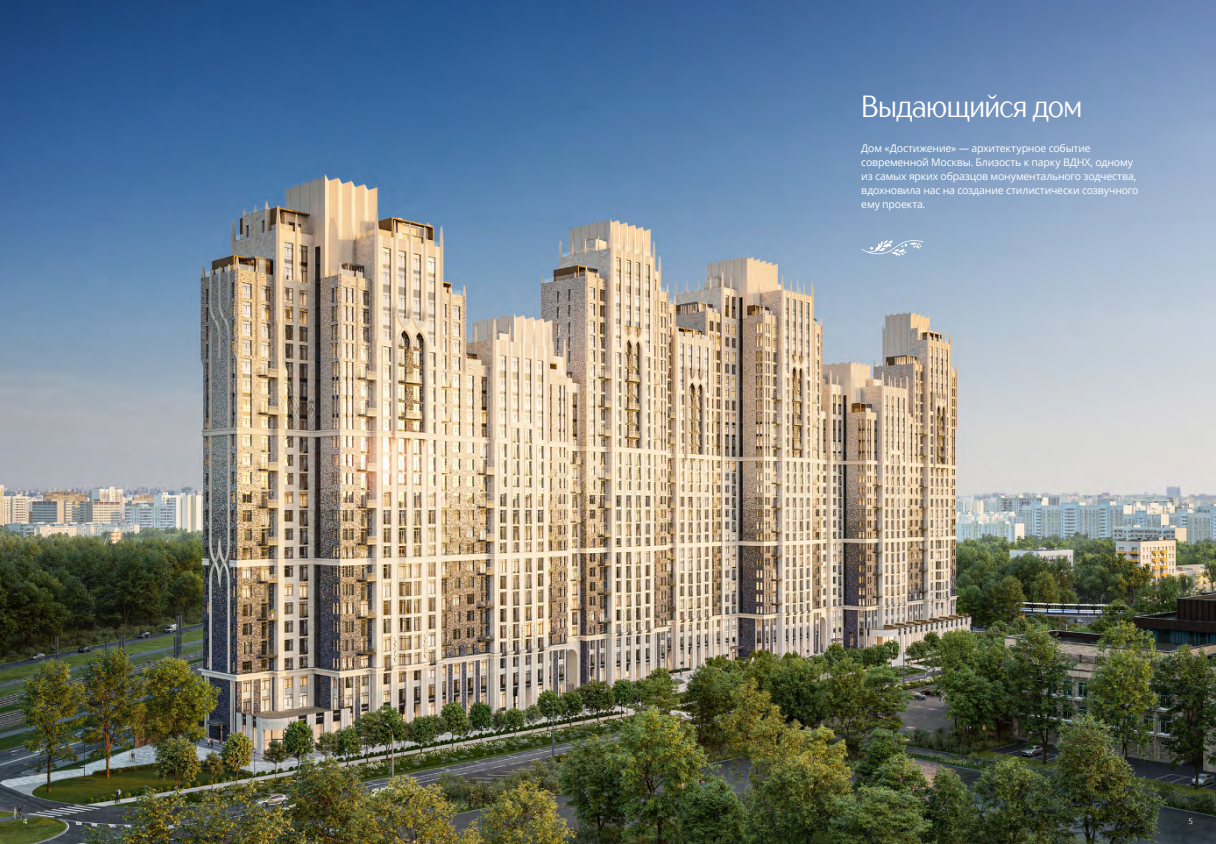
<style>
.page{position:relative;width:1216px;height:844px;background:#fff}
.page>*{position:absolute;margin:0;border:0;box-sizing:border-box;transform-origin:0 0}
.t1{font:30.62px "TT Drugs Condensed";letter-spacing:-.015em;color:#fff}
.t2{font:10.5px/14px "Open Sans";letter-spacing:-.02em;color:#fff}
.t3{font:7.88px "TT Drugs Condensed";color:#fff}
</style>
<div class="page">
<img style="left:0;top:0;width:1215px;height:843px">
<svg style="left:861px;top:239px;width:62px;height:17px"></svg>
<h1 class="t1" style="left:861px;top:86px;width:222px">Выдающийся дом</h1>
<p class="t2" style="left:861px;top:141px;width:279px">Дом «Достижение» — архитектурное событие современной Москвы. Близость к парку ВДНХ, одному из самых ярких образцов монументального зодчества, вдохновила нас на создание стилистически созвучного ему проекта.</p>
<p class="t3" style="left:23px;top:815px;width:6px">4</p>
<p class="t3" style="left:1188px;top:815px;width:5px">5</p>
</div>
